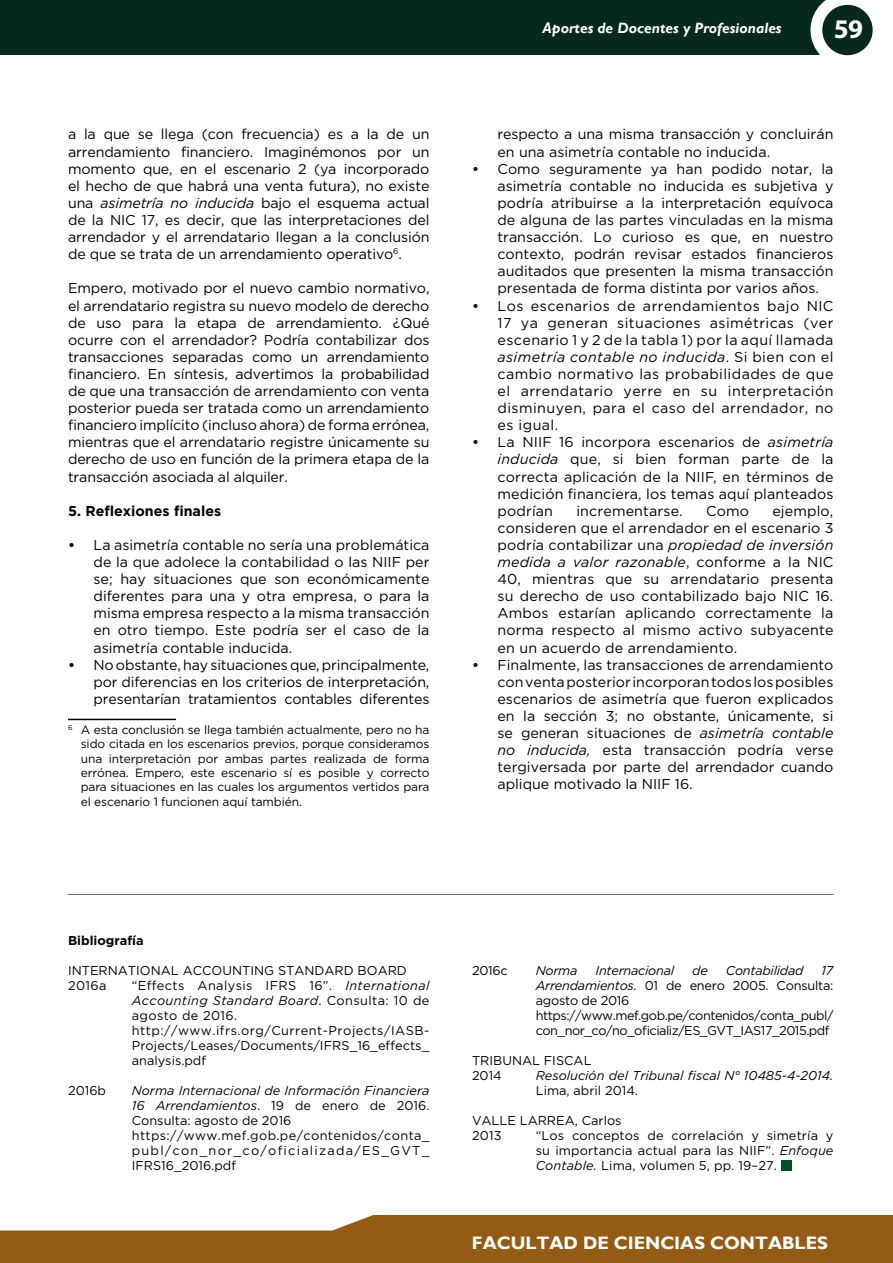
<style>
.page{position:relative;width:893px;height:1263px;background:#fff}
.page>*{position:absolute;margin:0;border:0;box-sizing:border-box;transform-origin:0 0}
.t1{font:700 27px "Myriad Pro";color:#fff}
.t2{font:700 18px "Gill Sans";color:#fff}
.t3{font:italic 700 15px "Gill Sans";color:#fff}
.t4{font:14.25px/17.1px "Gotham";color:#000;text-align:justify}
.t5{font:700 14.25px "Gotham";color:#000}
.t6{font:12.75px/15px "Gotham";letter-spacing:.03em;color:#000}
.t7{font:12.75px/15px "Gotham";color:#000}
.t8{font:12.75px/15px "Gotham";letter-spacing:-.035em;color:#000}
.t9{font:italic 12.75px "Gotham";letter-spacing:-.01em;color:#000}
.t10{font:700 12.75px "Gotham";color:#000}
.t11{font:12px/14.4px "Gotham";letter-spacing:-.01em;color:#000;text-align:justify}
.s1{font-style:italic}
.s2{font-weight:500}
</style>
<div class="page">
<div style="left:0;top:0;width:850px;height:55px;background:#06281f"></div>
<svg style="left:810px;top:0;width:62px;height:56px"></svg>
<div style="left:822px;top:5px;width:51px;height:50px;background:#06281f;border-radius:50%"></div>
<svg style="left:1px;top:1215px;width:892px;height:48px;background:#a06f31"></svg>
<hr style="left:0;top:1230px;width:1px;height:33px;background:#935b14">
<hr style="left:68px;top:719px;width:108px;height:1px;background:#000">
<hr style="left:68px;top:894px;width:765px;height:1px;background:#706f6f">
<div style="left:781px;top:1160px;width:11px;height:11px;background:#005028"></div>
<p class="t4" style="left:68px;top:126px;width:363px">a la que se llega (con frecuencia) es a la de un arrendamiento financiero. Imaginémonos por un momento que, en el escenario 2 (ya incorporado el hecho de que habrá una venta futura), no existe una <span class="s1">asimetría no inducida</span> bajo el esquema actual de la NIC 17, es decir, que las interpretaciones del arrendador y el arrendatario llegan a la conclusión de que se trata de un arrendamiento operativo<sup>6</sup>.</p>
<p class="t4" style="left:68px;top:280px;width:363px">Empero, motivado por el nuevo cambio normativo, el arrendatario registra su nuevo modelo de derecho de uso para la etapa de arrendamiento. ¿Qué ocurre con el arrendador? Podría contabilizar dos transacciones separadas como un arrendamiento financiero. En síntesis, advertimos la probabilidad de que una transacción de arrendamiento con venta posterior pueda ser tratada como un arrendamiento financiero implícito (incluso ahora) de forma errónea, mientras que el arrendatario registre únicamente su derecho de uso en función de la primera etapa de la transacción asociada al alquiler.</p>
<p class="t5" style="left:68px;top:502px;width:155px">5. Reflexiones finales</p>
<p class="t4" style="left:94px;top:536px;width:337px;text-indent:-26px"><span class="s2">•</span> La asimetría contable no sería una problemática de la que adolece la contabilidad o las NIIF per se; hay situaciones que son económicamente diferentes para una y otra empresa, o para la misma empresa respecto a la misma transacción en otro tiempo. Este podría ser el caso de la asimetría contable inducida.</p>
<p class="t4" style="left:94px;top:656px;width:337px;text-indent:-26px"><span class="s2">•</span> No obstante, hay situaciones que, principalmente, por diferencias en los criterios de interpretación, presentarían tratamientos contables diferentes</p>
<p class="t11" style="left:81px;top:722px;width:350px;text-indent:-13px"><sup>6</sup> A esta conclusión se llega también actualmente, pero no ha sido citada en los escenarios previos, porque consideramos una interpretación por ambas partes realizada de forma errónea. Empero, este escenario sí es posible y correcto para situaciones en las cuales los argumentos vertidos para el escenario 1 funcionen aquí también.</p>
<p class="t3" style="left:543px;top:19px;width:241px">Aportes de Docentes y Profesionales</p>
<h1 class="t1" style="left:834px;top:12px;width:31px">59</h1>
<p class="t4" style="left:497px;top:126px;width:337px">respecto a una misma transacción y concluirán en una asimetría contable no inducida.</p>
<p class="t4" style="left:497px;top:160px;width:337px;text-indent:-26px"><span class="s2">•</span> Como seguramente ya han podido notar, la asimetría contable no inducida es subjetiva y podría atribuirse a la interpretación equívoca de alguna de las partes vinculadas en la misma transacción. Lo curioso es que, en nuestro contexto, podrán revisar estados financieros auditados que presenten la misma transacción presentada de forma distinta por varios años.</p>
<p class="t4" style="left:497px;top:297px;width:337px;text-indent:-26px"><span class="s2">•</span> Los escenarios de arrendamientos bajo NIC 17 ya generan situaciones asimétricas (ver escenario 1 y 2 de la tabla 1) por la aquí llamada <span class="s1">asimetría contable no inducida</span>. Si bien con el cambio normativo las probabilidades de que el arrendatario yerre en su interpretación disminuyen, para el caso del arrendador, no es igual.</p>
<p class="t4" style="left:497px;top:433px;width:337px;text-indent:-26px"><span class="s2">•</span> La NIIF 16 incorpora escenarios de <span class="s1">asimetría inducida</span> que, si bien forman parte de la correcta aplicación de la NIIF, en términos de medición financiera, los temas aquí planteados podrían</p>
<p class="t4" style="left:497px;top:502px;width:337px;text-indent:275px">ejemplo, consideren que el arrendador en el escenario 3 podría contabilizar una <span class="s1">propiedad de inversión medida a valor razonable</span>, conforme a la NIC 40, mientras que su arrendatario presenta su derecho de uso contabilizado bajo NIC 16.<br>Ambos estarían aplicando correctamente la norma respecto al mismo activo subyacente en un acuerdo de arrendamiento.</p>
<p class="t4" style="left:497px;top:656px;width:337px;text-indent:-26px"><span class="s2">•</span> Finalmente, las transacciones de arrendamiento con venta posterior incorporan todos los posibles escenarios de asimetría que fueron explicados en la sección 3; no obstante, únicamente, si se generan situaciones de <span class="s1">asimetría contable no inducida,</span> esta transacción podría verse tergiversada por parte del arrendador cuando aplique motivado la NIIF 16.</p>
<p class="t4" style="left:576px;top:502px;width:108px">incrementarse.</p>
<p class="t4" style="left:706px;top:502px;width:44px">Como</p>
<p class="t10" style="left:68px;top:933px;width:77px">Bibliografía</p>
<p class="t7" style="left:68px;top:963px;width:340px">INTERNATIONAL ACCOUNTING STANDARD BOARD<br>2016a</p>
<p class="t6" style="left:132px;top:978px;width:299px">“Effects Analysis IFRS 16”. <span class="s1">International Accounting Standard Board</span>. Consulta: 10 de agosto de 2016. http://www.ifrs.org/Current-Projects/IASB-Projects/Leases/Documents/IFRS_16_effects_ analysis.pdf</p>
<p class="t7" style="left:68px;top:1083px;width:40px">2016b</p>
<p class="t6" style="left:132px;top:1083px;width:299px"><span class="s1">Norma Internacional de Información Financiera 16 Arrendamientos</span>. 19 de enero de 2016.<br>Consulta: agosto de 2016 https://www.mef.gob.pe/contenidos/conta_ publ/con_nor_co/oficializada/ES_GVT_ IFRS16_2016.pdf</p>
<p class="t7" style="left:472px;top:963px;width:37px">2016c</p>
<p class="t9" style="left:536px;top:963px;width:43px">Norma</p>
<p class="t9" style="left:596px;top:963px;width:80px">Internacional</p>
<p class="t9" style="left:692px;top:963px;width:17px">de</p>
<p class="t9" style="left:726px;top:963px;width:79px">Contabilidad</p>
<p class="t8" style="left:536px;top:963px;width:299px;text-indent:286px"><span class="s1">17<br>Arrendamientos</span>. 01 de enero 2005. Consulta: agosto de 2016 https://www.mef.gob.pe/contenidos/conta_publ/ con_nor_co/no_oficializ/ES_GVT_IAS17_2015.pdf</p>
<p class="t7" style="left:472px;top:1053px;width:121px">TRIBUNAL FISCAL<br>2014</p>
<p class="t9" style="left:536px;top:1068px;width:299px">Resolución del Tribunal fiscal N° 10485-4-2014.</p>
<p class="t7" style="left:536px;top:1083px;width:104px">Lima, abril 2014.</p>
<p class="t7" style="left:472px;top:1113px;width:151px">VALLE LARREA, Carlos<br>2013</p>
<p class="t7" style="left:536px;top:1128px;width:299px;text-align:justify">“Los conceptos de correlación y simetría y su importancia actual para las NIIF”. <span class="s1">Enfoque Contable.</span> Lima, volumen 5, pp. 19–27.</p>
<p class="t2" style="left:472px;top:1232px;width:358px">FACULTAD DE CIENCIAS CONTABLES</p>
</div>
